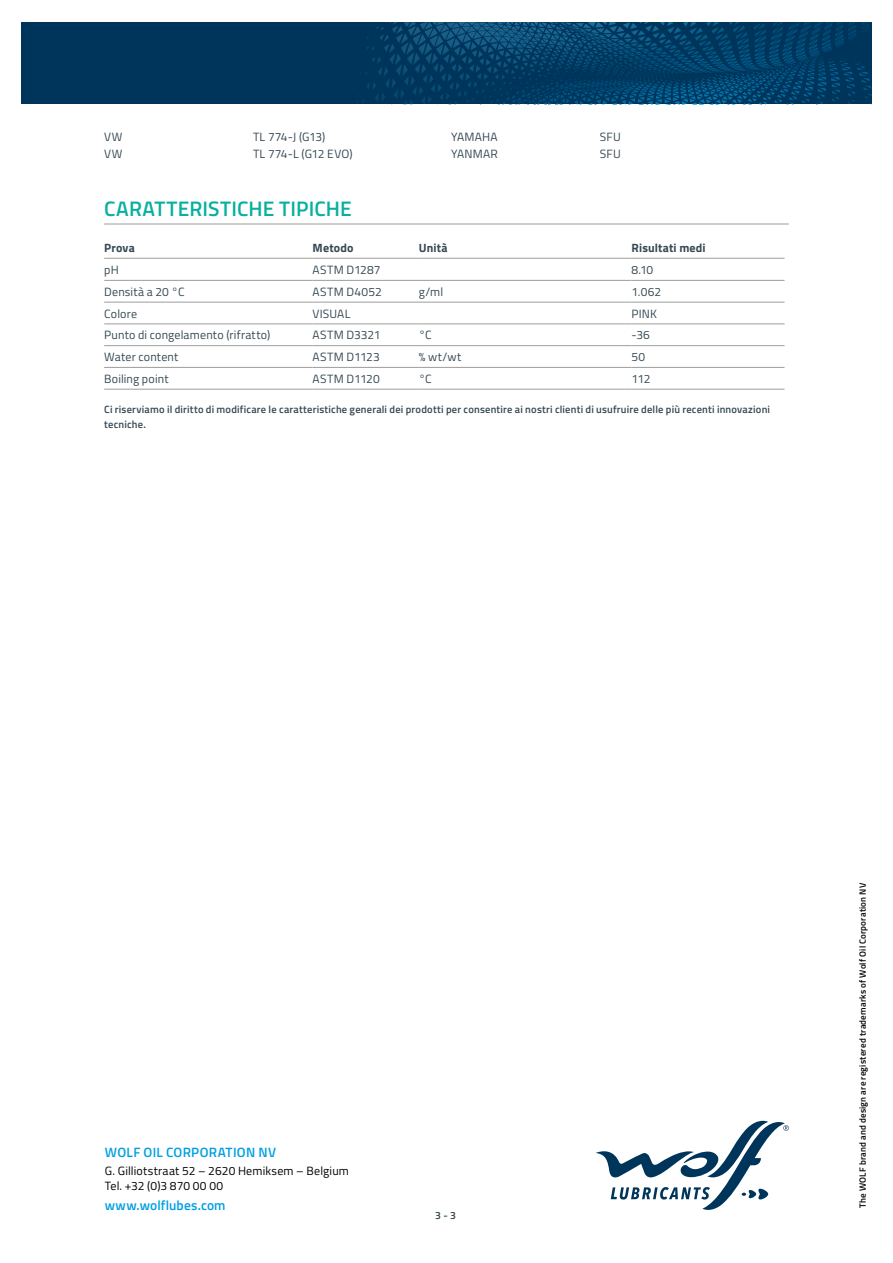
<style>
.page{position:relative;width:893px;height:1263px;background:#fff}
.page>*{position:absolute;margin:0;border:0;box-sizing:border-box;transform-origin:0 0}
.t1{font:600 21px "Titillium";letter-spacing:.005em;color:#08b0a0}
.t2{font:600 13.5px "Titillium";letter-spacing:.015em;color:#009fe3}
.t3{font:12px "Titillium";letter-spacing:.015em;color:#364953}
.t4{font:12px/14.4px "Titillium";letter-spacing:.015em;color:#000}
.t5{font:700 12px "Titillium";letter-spacing:.015em;color:#364953}
.t6{font:600 10.5px/15px "Titillium";letter-spacing:.02em;color:#364953}
.t7{font:600 9px "Titillium";letter-spacing:.025em;color:#000}
</style>
<div class="page">
<svg style="left:596px;top:1121px;width:193px;height:89px"></svg>
<svg style="left:21px;top:22px;width:851px;height:82px;background:#013b62"></svg>
<hr style="left:104px;top:224px;width:685px;height:1px;background:#9d9d9c">
<hr style="left:104px;top:258px;width:209px;height:1px;background:#9d9d9c">
<hr style="left:313px;top:258px;width:106px;height:1px;background:#9d9d9c">
<hr style="left:419px;top:258px;width:212px;height:1px;background:#9d9d9c">
<hr style="left:631px;top:258px;width:153px;height:1px;background:#9d9d9c">
<hr style="left:104px;top:280px;width:209px;height:1px;background:#9d9d9c">
<hr style="left:313px;top:280px;width:106px;height:1px;background:#9d9d9c">
<hr style="left:419px;top:280px;width:212px;height:1px;background:#9d9d9c">
<hr style="left:631px;top:280px;width:153px;height:1px;background:#9d9d9c">
<hr style="left:104px;top:302px;width:209px;height:1px;background:#9d9d9c">
<hr style="left:313px;top:302px;width:106px;height:1px;background:#9d9d9c">
<hr style="left:419px;top:302px;width:212px;height:1px;background:#9d9d9c">
<hr style="left:631px;top:302px;width:153px;height:1px;background:#9d9d9c">
<hr style="left:104px;top:323px;width:209px;height:1px;background:#9d9d9c">
<hr style="left:313px;top:323px;width:106px;height:1px;background:#9d9d9c">
<hr style="left:419px;top:323px;width:212px;height:1px;background:#9d9d9c">
<hr style="left:631px;top:323px;width:153px;height:1px;background:#9d9d9c">
<hr style="left:104px;top:345px;width:209px;height:1px;background:#9d9d9c">
<hr style="left:313px;top:345px;width:106px;height:1px;background:#9d9d9c">
<hr style="left:419px;top:345px;width:212px;height:1px;background:#9d9d9c">
<hr style="left:631px;top:345px;width:153px;height:1px;background:#9d9d9c">
<hr style="left:104px;top:367px;width:209px;height:1px;background:#9d9d9c">
<hr style="left:313px;top:367px;width:106px;height:1px;background:#9d9d9c">
<hr style="left:419px;top:367px;width:212px;height:1px;background:#9d9d9c">
<hr style="left:631px;top:367px;width:153px;height:1px;background:#9d9d9c">
<hr style="left:104px;top:389px;width:209px;height:1px;background:#9d9d9c">
<hr style="left:313px;top:389px;width:106px;height:1px;background:#9d9d9c">
<hr style="left:419px;top:389px;width:212px;height:1px;background:#9d9d9c">
<hr style="left:631px;top:389px;width:153px;height:1px;background:#9d9d9c">
<p class="t3" style="left:104px;top:128px;width:20px">VW</p>
<p class="t3" style="left:253px;top:128px;width:74px">TL 774-J (G13)</p>
<p class="t3" style="left:104px;top:145px;width:20px">VW</p>
<p class="t3" style="left:253px;top:145px;width:101px">TL 774-L (G12 EVO)</p>
<p class="t3" style="left:451px;top:128px;width:48px">YAMAHA</p>
<p class="t3" style="left:600px;top:128px;width:22px">SFU</p>
<p class="t3" style="left:451px;top:145px;width:48px">YANMAR</p>
<p class="t3" style="left:600px;top:145px;width:22px">SFU</p>
<h1 class="t1" style="left:104px;top:193px;width:249px">CARATTERISTICHE TIPICHE</h1>
<p class="t5" style="left:104px;top:238px;width:32px">Prova</p>
<p class="t5" style="left:313px;top:238px;width:43px">Metodo</p>
<p class="t5" style="left:419px;top:238px;width:30px">Unità</p>
<p class="t5" style="left:631px;top:238px;width:76px">Risultati medi</p>
<p class="t3" style="left:104px;top:261px;width:16px">pH</p>
<p class="t3" style="left:313px;top:261px;width:70px">ASTM D1287</p>
<p class="t3" style="left:631px;top:261px;width:23px">8.10</p>
<p class="t3" style="left:104px;top:283px;width:82px">Densità a 20 °C</p>
<p class="t3" style="left:313px;top:283px;width:71px">ASTM D4052</p>
<p class="t3" style="left:419px;top:283px;width:26px">g/ml</p>
<p class="t3" style="left:631px;top:283px;width:31px">1.062</p>
<p class="t3" style="left:104px;top:304px;width:35px">Colore</p>
<p class="t3" style="left:313px;top:304px;width:39px">VISUAL</p>
<p class="t3" style="left:631px;top:304px;width:27px">PINK</p>
<p class="t3" style="left:104px;top:326px;width:168px">Punto di congelamento (rifratto)</p>
<p class="t3" style="left:313px;top:326px;width:70px">ASTM D3321</p>
<p class="t3" style="left:419px;top:326px;width:14px">°C</p>
<p class="t3" style="left:631px;top:326px;width:20px">-36</p>
<p class="t3" style="left:104px;top:348px;width:76px">Water content</p>
<p class="t3" style="left:313px;top:348px;width:69px">ASTM D1123</p>
<p class="t3" style="left:419px;top:348px;width:44px">% wt/wt</p>
<p class="t3" style="left:631px;top:348px;width:15px">50</p>
<p class="t3" style="left:104px;top:370px;width:66px">Boiling point</p>
<p class="t3" style="left:313px;top:370px;width:69px">ASTM D1120</p>
<p class="t3" style="left:419px;top:370px;width:14px">°C</p>
<p class="t3" style="left:631px;top:370px;width:20px">112</p>
<p class="t6" style="left:104px;top:401px;width:667px">Ci riserviamo il diritto di modificare le caratteristiche generali dei prodotti per consentire ai nostri clienti di usufruire delle più recenti innovazioni tecniche.</p>
<p class="t2" style="left:105px;top:1142px;width:173px">WOLF OIL CORPORATION NV</p>
<p class="t4" style="left:105px;top:1163px;width:246px">G. Gilliotstraat 52 – 2620 Hemiksem – Belgium<br>Tel. +32 (0)3 870 00 00</p>
<p class="t2" style="left:105px;top:1195px;width:122px">www.wolflubes.com</p>
<p class="t6" style="left:435px;top:1207px;width:22px">3 - 3</p>
<p class="t7" style="left:856px;top:1208px;width:326px;rotate:-90deg">The WOLF brand and design are registered trademarks of Wolf Oil Corporation NV</p>
</div>
